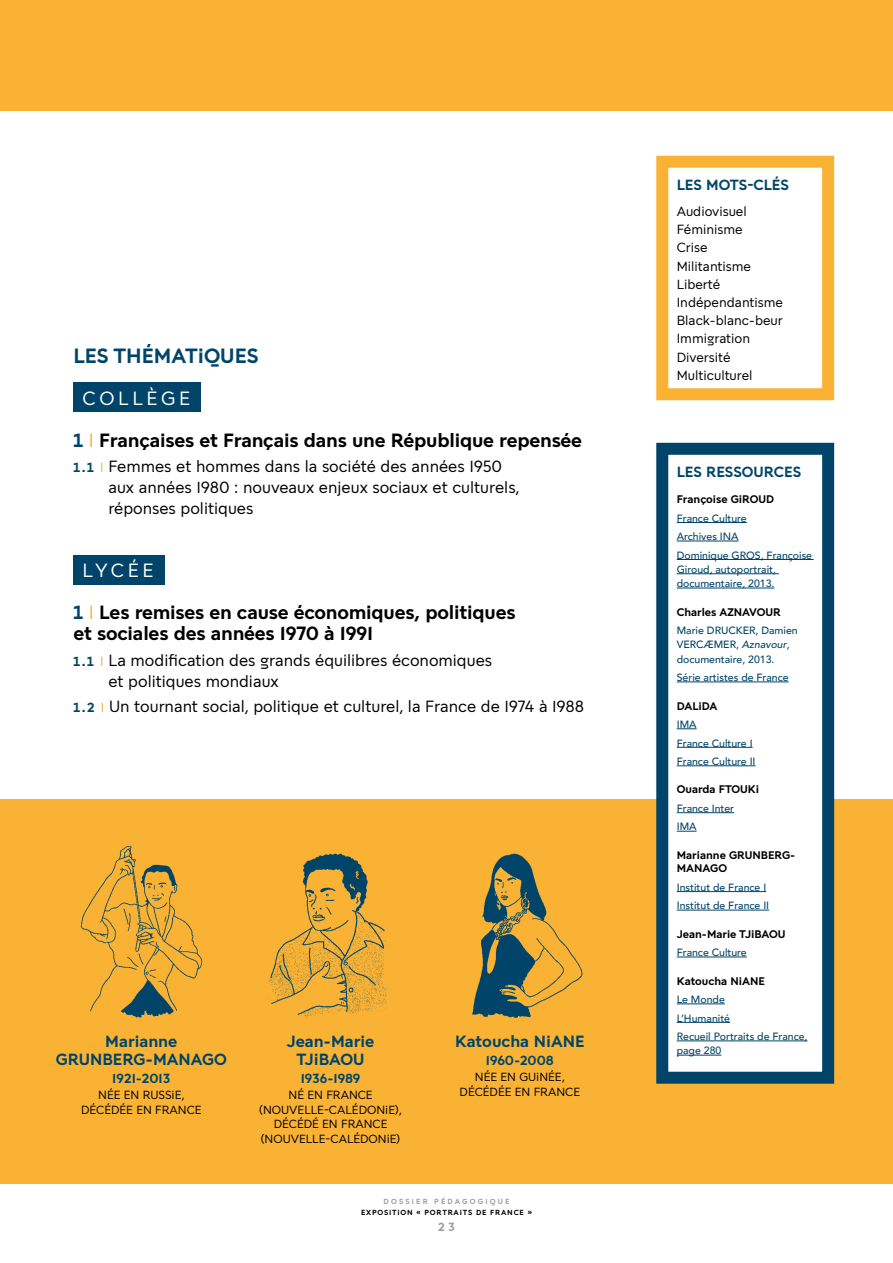
<style>
.page{position:relative;width:893px;height:1263px;background:#fff}
.page>*{position:absolute;margin:0;border:0;box-sizing:border-box;transform-origin:0 0}
.t1{font:700 21px "Buffon Pro";color:#004569}
.t2{font:700 19.5px/42.3px "Buffon Pro";letter-spacing:-.01em;color:#000}
.t3{font:16.5px/21px "Buffon Pro";color:#000}
.t4{font:700 16.5px/18px "Buffon Pro";color:#004569;text-align:center}
.t5{font:700 15px "Buffon Pro";color:#004569}
.t6{font:13.5px/18.1px "Buffon Pro";color:#000}
.t7{font:700 13.5px "Buffon Pro";color:#004569}
.t8{font:12px/14.4px "Buffon Pro";color:#000;text-align:center}
.t9{font:700 12px "Buffon Pro";color:#9d9d9c}
.t10{font:700 11.25px/13.5px "Buffon Pro";color:#000}
.t11{font:500 10.5px/18.5px "Avenir";color:#004569}
.t12{font:700 7.5px "Buffon Pro";letter-spacing:.11em;color:#000}
.t13{font:700 7.5px "Buffon Pro";letter-spacing:.29em;color:#9d9d9c}
.s1{font-weight:400;color:#fff}
.s2{color:#004569}
.s3{font-weight:400;color:#f9b234}
.s4{font-weight:700;font-size:13.5px;color:#004569}
.s5{font-size:13.5px;color:#f9b234}
.s6{font-style:italic}
</style>
<div class="page">
<div style="left:0;top:799px;width:893px;height:385px;background:#f9b234"></div>
<div style="left:0;top:0;width:893px;height:110px;background:#f9b234"></div>
<div style="left:656px;top:156px;width:178px;height:244px;border:12px solid #f9b234"></div>
<div style="left:662px;top:449px;width:166px;height:629px;background:#fff"></div>
<hr style="left:677px;top:522px;width:70px;height:1px;background:#004569">
<hr style="left:677px;top:541px;width:62px;height:1px;background:#004569">
<hr style="left:677px;top:559px;width:137px;height:1px;background:#004569">
<hr style="left:677px;top:573px;width:102px;height:1px;background:#004569">
<hr style="left:677px;top:588px;width:97px;height:1px;background:#004569">
<hr style="left:677px;top:682px;width:112px;height:1px;background:#004569">
<svg style="left:677px;top:728px;width:20px;height:1px"></svg>
<hr style="left:677px;top:747px;width:76px;height:1px;background:#004569">
<hr style="left:677px;top:765px;width:79px;height:1px;background:#004569">
<hr style="left:677px;top:812px;width:57px;height:1px;background:#004569">
<svg style="left:677px;top:831px;width:20px;height:1px"></svg>
<hr style="left:677px;top:891px;width:89px;height:1px;background:#004569">
<hr style="left:677px;top:910px;width:92px;height:1px;background:#004569">
<hr style="left:677px;top:957px;width:70px;height:1px;background:#004569">
<hr style="left:677px;top:1003px;width:48px;height:1px;background:#004569">
<hr style="left:677px;top:1022px;width:53px;height:1px;background:#004569">
<hr style="left:677px;top:1040px;width:130px;height:1px;background:#004569">
<hr style="left:677px;top:1055px;width:44px;height:1px;background:#004569">
<div style="left:656px;top:443px;width:178px;height:641px;border:12px solid #004569"></div>
<img style="left:80px;top:846px;width:123px;height:172px">
<img style="left:267px;top:853px;width:120px;height:165px">
<img style="left:472px;top:853px;width:111px;height:165px">
<div style="left:73px;top:383px;width:128px;height:29px;background:#004569"></div>
<div style="left:73px;top:555px;width:91px;height:30px;background:#004569"></div>
<h1 class="t1" style="left:73px;top:342px;width:187px">LES THÉMATIQUES</h1>
<h2 class="t2" style="left:73px;top:377px;width:510px;text-indent:9px"><span class="s1">COLLÈGE<br></span><span class="s2">1</span> <span class="s3">I</span> Françaises et Français dans une République repensée</h2>
<h3 class="t3" style="left:108px;top:456px;width:413px;text-indent:-35px"><span class="s4">1.1</span> <span class="s5">I</span> Femmes et hommes dans la société des années 1950 aux années 1980 : nouveaux enjeux sociaux et culturels, réponses politiques</h3>
<h2 class="t2" style="left:73px;top:549px;width:444px;text-indent:9px"><span class="s1">LYCÉE<br></span><span class="s2">1</span> <span class="s3">I</span> Les remises en cause économiques, politiques</h2>
<h2 class="t2" style="left:73px;top:612px;width:301px">et sociales des années 1970 à 1991</h2>
<h3 class="t3" style="left:108px;top:649px;width:385px;text-indent:-35px"><span class="s4">1.1</span> <span class="s5">I</span> La modification des grands équilibres économiques et politiques mondiaux</h3>
<h3 class="t3" style="left:73px;top:696px;width:512px"><span class="s4">1.2</span> <span class="s5">I</span> Un tournant social, politique et culturel, la France de 1974 à 1988</h3>
<h3 class="t4" style="left:56px;top:1032px;width:173px">Marianne<br>GRUNBERG-MANAGO</h3>
<p class="t7" style="left:112px;top:1069px;width:60px">1921-2013</p>
<p class="t8" style="left:81px;top:1088px;width:122px">NÉE EN RUSSIE,<br>DÉCÉDÉE EN FRANCE</p>
<h3 class="t4" style="left:287px;top:1032px;width:89px">Jean-Marie<br>TJIBAOU</h3>
<p class="t7" style="left:301px;top:1069px;width:61px">1936-1989</p>
<p class="t8" style="left:259px;top:1088px;width:144px">NÉ EN FRANCE (NOUVELLE-CALÉDONIE),<br>DÉCÉDÉ EN FRANCE (NOUVELLE-CALÉDONIE)</p>
<h3 class="t4" style="left:455px;top:1032px;width:131px">Katoucha NIANE</h3>
<p class="t7" style="left:486px;top:1051px;width:69px">1960-2008</p>
<p class="t8" style="left:460px;top:1070px;width:122px">NÉE EN GUINÉE,<br>DÉCÉDÉE EN FRANCE</p>
<p class="t13" style="left:384px;top:1197px;width:127px">DOSSIER PÉDAGOGIQUE</p>
<p class="t12" style="left:361px;top:1207px;width:172px">EXPOSITION « PORTRAITS DE FRANCE »</p>
<p class="t9" style="left:438px;top:1219px;width:18px">2 3</p>
<h3 class="t5" style="left:677px;top:175px;width:114px">LES MOTS-CLÉS</h3>
<p class="t6" style="left:677px;top:202px;width:108px">Audiovisuel<br>Féminisme<br>Crise<br>Militantisme<br>Liberté<br>Indépendantisme<br>Black-blanc-beur<br>Immigration<br>Diversité<br>Multiculturel</p>
<h3 class="t5" style="left:677px;top:462px;width:126px">LES RESSOURCES</h3>
<p class="t10" style="left:677px;top:493px;width:99px">Françoise GIROUD</p>
<p class="t11" style="left:677px;top:508px;width:137px">France Culture<br>Archives INA<br>Dominique GROS, Françoise</p>
<p class="t11" style="left:677px;top:562px;width:101px;line-height:14.2px">Giroud, autoportrait, documentaire, 2013.</p>
<p class="t10" style="left:677px;top:605px;width:106px">Charles AZNAVOUR</p>
<p class="t11" style="left:677px;top:623px;width:122px;line-height:14.2px">Marie DRUCKER, Damien<br>VERCÆMER, <span class="s6">Aznavour</span>, documentaire, 2013.</p>
<p class="t11" style="left:677px;top:668px;width:113px">Série artistes de France</p>
<p class="t10" style="left:677px;top:699px;width:42px">DALIDA</p>
<p class="t11" style="left:677px;top:714px;width:80px">IMA<br>France Culture I<br>France Culture II</p>
<p class="t10" style="left:677px;top:783px;width:84px">Ouarda FTOUKI</p>
<p class="t11" style="left:677px;top:798px;width:59px">France Inter<br>IMA</p>
<p class="t10" style="left:677px;top:848px;width:120px">Marianne GRUNBERG-<br>MANAGO</p>
<p class="t11" style="left:677px;top:877px;width:94px">Institut de France I<br>Institut de France II</p>
<p class="t10" style="left:677px;top:927px;width:110px">Jean-Marie TJIBAOU</p>
<p class="t11" style="left:677px;top:943px;width:72px">France Culture</p>
<p class="t10" style="left:677px;top:974px;width:90px">Katoucha NIANE</p>
<p class="t11" style="left:677px;top:990px;width:132px">Le Monde<br>L’Humanité<br>Recueil Portraits de France,</p>
<p class="t11" style="left:677px;top:1041px;width:46px">page 280</p>
</div>
